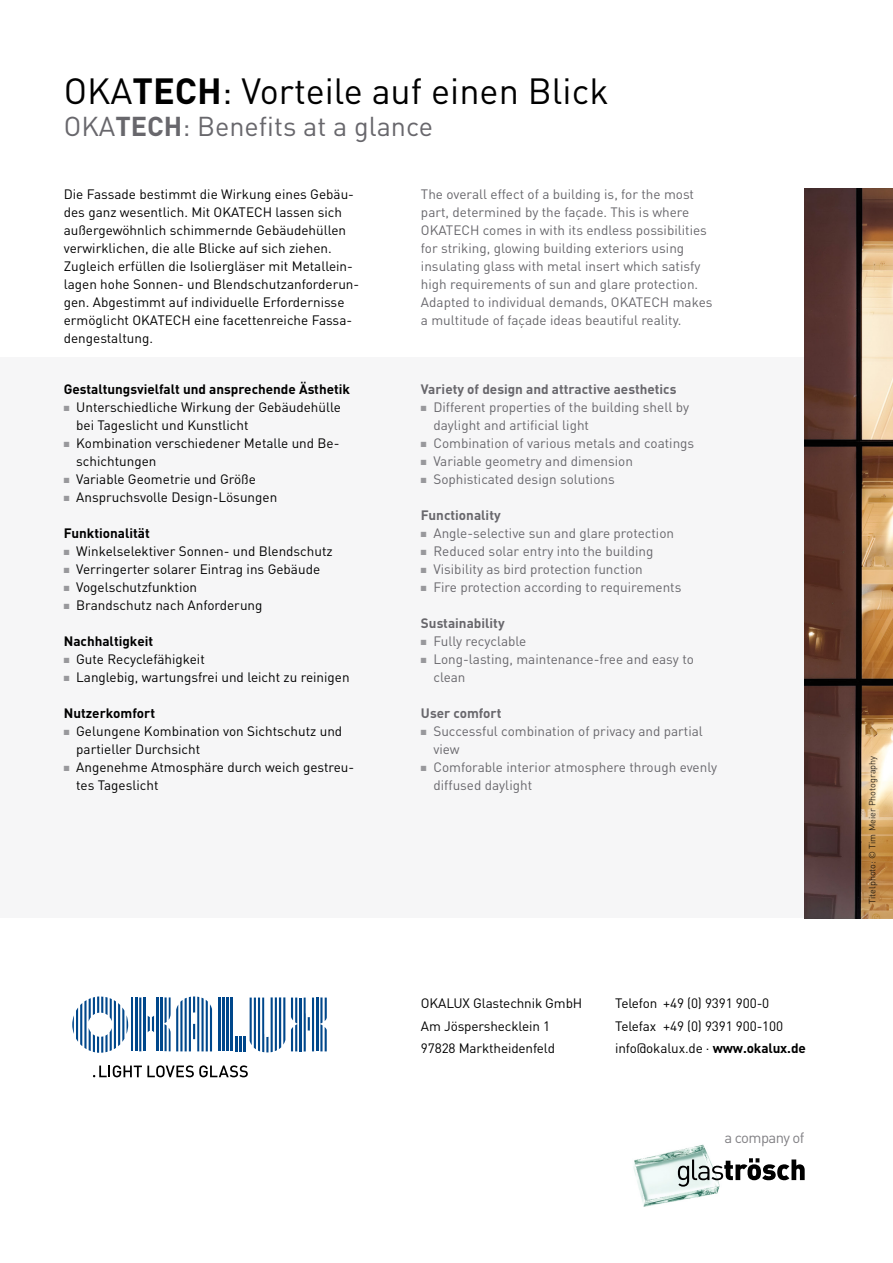
<style>
.page{position:relative;width:893px;height:1263px;background:#fff}
.page>*{position:absolute;margin:0;border:0;box-sizing:border-box;transform-origin:0 0}
.t1{font:36px "DIN Pro";color:#000}
.t2{font:27px "DIN Pro";color:#68676c}
.t3{font:14.85px "DIN Pro";letter-spacing:-.04em;color:#818084}
.t4{font:13.5px/18px "DIN Pro";color:#000}
.t5{font:13.5px/18px "DIN Pro";color:#68676c}
.t6{font:700 13.5px "DIN Pro";color:#000}
.t7{font:700 13.5px "DIN Pro";color:#68676c}
.t8{font:9px "DIN Pro";color:#000}
.s1{font-weight:700}
.s2{color:#98989c}
</style>
<div class="page">
<div style="left:0;top:357px;width:823px;height:561px;background:#f6f6f7"></div>
<img style="left:633px;top:1144px;width:87px;height:63px">
<svg style="left:678px;top:1158px;width:127px;height:28px"></svg>
<svg style="left:72px;top:996px;width:56px;height:57px"></svg>
<hr style="left:131px;top:997px;width:2px;height:54px;background:#00478b">
<hr style="left:135px;top:997px;width:2px;height:54px;background:#00478b">
<hr style="left:139px;top:997px;width:2px;height:54px;background:#00478b">
<hr style="left:143px;top:997px;width:3px;height:54px;background:#00478b">
<svg style="left:148px;top:1015px;width:6px;height:17px"></svg>
<hr style="left:156px;top:997px;width:2px;height:54px;background:#00478b">
<hr style="left:160px;top:997px;width:2px;height:54px;background:#00478b">
<svg style="left:165px;top:996px;width:47px;height:55px"></svg>
<hr style="left:218px;top:997px;width:2px;height:54px;background:#00478b">
<hr style="left:222px;top:997px;width:2px;height:54px;background:#00478b">
<hr style="left:227px;top:997px;width:2px;height:54px;background:#00478b">
<hr style="left:231px;top:997px;width:2px;height:54px;background:#00478b">
<svg style="left:235px;top:1036px;width:6px;height:15px"></svg>
<hr style="left:243px;top:1036px;width:3px;height:15px;background:#00478b">
<svg style="left:250px;top:997px;width:35px;height:55px"></svg>
<svg style="left:291px;top:997px;width:6px;height:54px"></svg>
<hr style="left:299px;top:997px;width:2px;height:54px;background:#00478b">
<svg style="left:304px;top:997px;width:10px;height:54px"></svg>
<hr style="left:316px;top:997px;width:2px;height:54px;background:#00478b">
<svg style="left:320px;top:997px;width:7px;height:54px"></svg>
<svg style="left:93px;top:1065px;width:155px;height:12px"></svg>
<img style="left:805px;top:189px;width:88px;height:729px">
<h1 class="t1" style="left:64px;top:67px;width:546px">OKA<span class="s1">TECH</span>: Vorteile auf einen Blick</h1>
<h2 class="t2" style="left:64px;top:108px;width:371px">OKA<span class="s1">TECH</span>: Benefits at a glance</h2>
<p class="t4" style="left:64px;top:184px;width:297px">Die Fassade bestimmt die Wirkung eines Gebäu&shy;des ganz wesentlich. Mit OKATECH lassen sich außergewöhnlich schimmernde Gebäudehüllen verwirklichen, die alle Blicke auf sich ziehen.<br>Zugleich erfüllen die Isoliergläser mit Metallein&shy;lagen hohe Sonnen- und Blendschutzanforderun&shy;gen. Abgestimmt auf individuelle Erfordernisse ermöglicht OKATECH eine facettenreiche Fassa&shy;dengestaltung.</p>
<p class="t6" style="left:64px;top:380px;width:288px">Gestaltungsvielfalt und ansprechende Ästhetik</p>
<p class="t4" style="left:76px;top:398px;width:266px;text-indent:-12px"><span class="s2">■</span> Unterschiedliche Wirkung der Gebäudehülle bei Tageslicht und Kunstlicht</p>
<p class="t4" style="left:76px;top:434px;width:265px;text-indent:-12px"><span class="s2">■</span> Kombination verschiedener Metalle und Be&shy;schichtungen</p>
<p class="t4" style="left:64px;top:470px;width:194px"><span class="s2">■</span> Variable Geometrie und Größe</p>
<p class="t4" style="left:64px;top:488px;width:215px"><span class="s2">■</span> Anspruchsvolle Design-Lösungen</p>
<p class="t6" style="left:64px;top:524px;width:88px">Funktionalität</p>
<p class="t4" style="left:64px;top:542px;width:270px"><span class="s2">■</span> Winkelselektiver Sonnen- und Blendschutz</p>
<p class="t4" style="left:64px;top:560px;width:258px"><span class="s2">■</span> Verringerter solarer Eintrag ins Gebäude</p>
<p class="t4" style="left:64px;top:578px;width:135px"><span class="s2">■</span> Vogelschutzfunktion</p>
<p class="t4" style="left:64px;top:596px;width:200px"><span class="s2">■</span> Brandschutz nach Anforderung</p>
<p class="t6" style="left:64px;top:632px;width:91px">Nachhaltigkeit</p>
<p class="t4" style="left:64px;top:650px;width:143px"><span class="s2">■</span> Gute Recyclefähigkeit</p>
<p class="t4" style="left:64px;top:668px;width:287px"><span class="s2">■</span> Langlebig, wartungsfrei und leicht zu reinigen</p>
<p class="t6" style="left:64px;top:704px;width:93px">Nutzerkomfort</p>
<p class="t4" style="left:76px;top:722px;width:268px;text-indent:-12px"><span class="s2">■</span> Gelungene Kombination von Sichtschutz und partieller Durchsicht</p>
<p class="t4" style="left:76px;top:758px;width:280px;text-indent:-12px"><span class="s2">■</span> Angenehme Atmosphäre durch weich gestreu&shy;tes Tageslicht</p>
<p class="t5" style="left:421px;top:184px;width:293px">The overall effect of a building is, for the most part, determined by the façade. This is where OKATECH comes in with its endless possibilities for striking, glowing building exteriors using insulating glass with metal insert which satisfy high requirements of sun and glare protection.<br>Adapted to individual demands, OKATECH makes a multitude of façade ideas beautiful reality.</p>
<p class="t7" style="left:421px;top:380px;width:257px">Variety of design and attractive aesthetics</p>
<p class="t5" style="left:433px;top:398px;width:257px;text-indent:-12px"><span class="s2">■</span> Different properties of the building shell by daylight and artificial light</p>
<p class="t5" style="left:421px;top:434px;width:275px"><span class="s2">■</span> Combination of various metals and coatings</p>
<p class="t5" style="left:421px;top:452px;width:213px"><span class="s2">■</span> Variable geometry and dimension</p>
<p class="t5" style="left:421px;top:470px;width:195px"><span class="s2">■</span> Sophisticated design solutions</p>
<p class="t7" style="left:421px;top:506px;width:81px">Functionality</p>
<p class="t5" style="left:421px;top:524px;width:255px"><span class="s2">■</span> Angle-selective sun and glare protection</p>
<p class="t5" style="left:421px;top:542px;width:234px"><span class="s2">■</span> Reduced solar entry into the building</p>
<p class="t5" style="left:421px;top:560px;width:223px"><span class="s2">■</span> Visibility as bird protection function</p>
<p class="t5" style="left:421px;top:578px;width:262px"><span class="s2">■</span> Fire protection according to requirements</p>
<p class="t7" style="left:421px;top:614px;width:85px">Sustainability</p>
<p class="t5" style="left:421px;top:632px;width:107px"><span class="s2">■</span> Fully recyclable</p>
<p class="t5" style="left:433px;top:650px;width:262px;text-indent:-12px"><span class="s2">■</span> Long-lasting, maintenance-free and easy to clean</p>
<p class="t7" style="left:421px;top:704px;width:82px">User comfort</p>
<p class="t5" style="left:433px;top:722px;width:271px;text-indent:-12px"><span class="s2">■</span> Successful combination of privacy and partial view</p>
<p class="t5" style="left:433px;top:758px;width:285px;text-indent:-12px"><span class="s2">■</span> Comforable interior atmosphere through evenly diffused daylight</p>
<p class="t4" style="left:421px;top:991px;width:163px;line-height:22.5px">OKALUX Glastechnik GmbH<br>Am Jöspershecklein 1<br>97828 Marktheidenfeld</p>
<p class="t4" style="left:615px;top:991px;width:192px;line-height:22.5px">Telefon +49 (0) 9391 900-0<br>Telefax +49 (0) 9391 900-100 info@okalux.de · <span class="s1">www.okalux.de</span></p>
<p class="t3" style="left:724px;top:1127px;width:82px">a company of</p>
<p class="t8" style="left:866px;top:904px;width:150px;rotate:-90deg">Titelphoto: © Tim Meier Photography</p>
</div>
